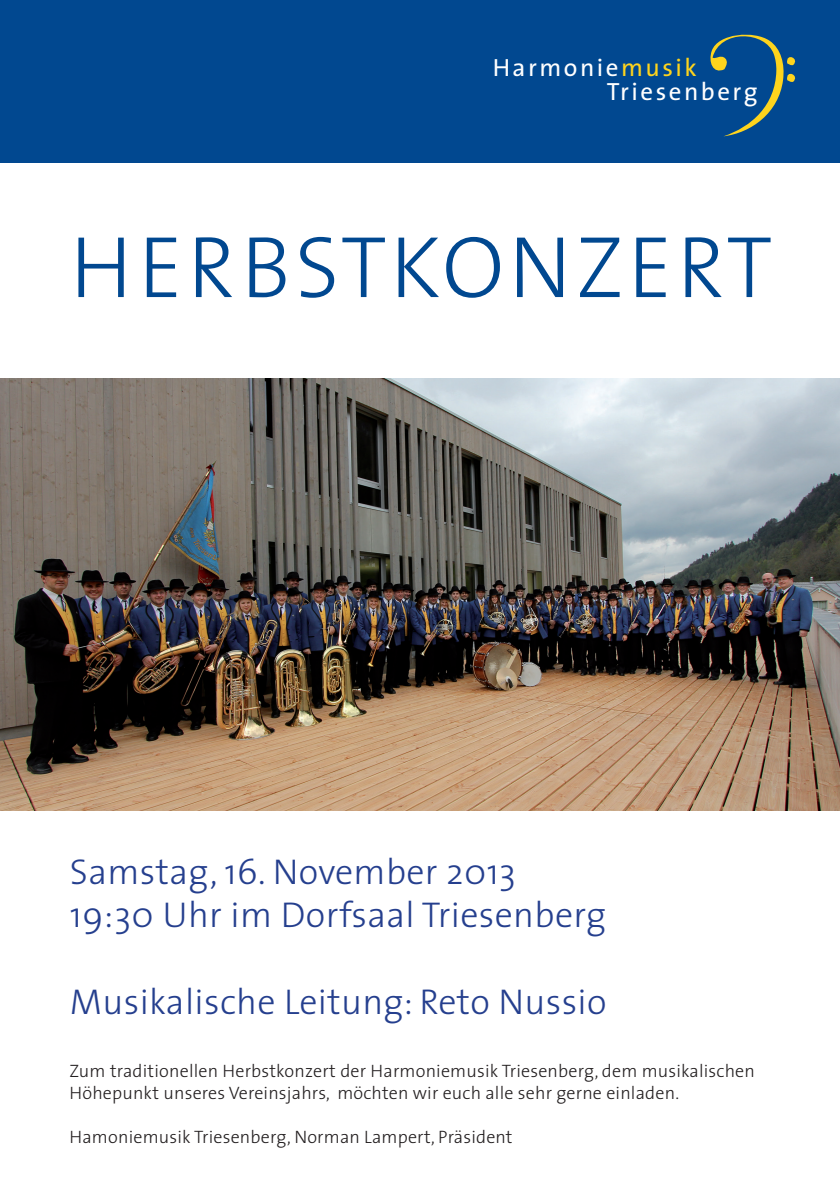
<style>
.page{position:relative;width:840px;height:1191px;background:#fff}
.page>*{position:absolute;margin:0;border:0;box-sizing:border-box;transform-origin:0 0}
.t1{font:300 88px "The Sans";letter-spacing:.05em;color:#014890}
.t2{font:300 36px "The Sans";letter-spacing:.01em;color:#253f8e}
.t3{font:25px/24.2px "The Sans";letter-spacing:.1em;color:#fff}
.t4{font:300 18px/22px "The Sans";letter-spacing:.01em;color:#231f20}
.s1{color:#fed41d}
</style>
<div class="page">
<img style="left:0;top:379px;width:839px;height:431px">
<div style="left:0;top:0;width:839px;height:163px;background:#014890"></div>
<svg style="left:710px;top:35px;width:84px;height:101px"></svg>
<p class="t3" style="left:606px;top:54px;width:152px;text-indent:-114px">Harmonie<span class="s1">musik<br></span>Triesenberg</p>
<p class="t1" style="left:70px;top:195px;width:703px">HERBSTKONZERT</p>
<p class="t2" style="left:70px;top:842px;width:447px">Samstag, 16. November 2013</p>
<p class="t2" style="left:70px;top:885px;width:537px">19:30 Uhr im Dorfsaal Triesenberg</p>
<p class="t2" style="left:70px;top:972px;width:538px">Musikalische Leitung: Reto Nussio</p>
<p class="t4" style="left:69px;top:1059px;width:686px">Zum traditionellen Herbstkonzert der Harmoniemusik Triesenberg, dem musikalischen<br>Höhepunkt unseres Vereinsjahrs, möchten wir euch alle sehr gerne einladen.</p>
<p class="t4" style="left:69px;top:1125px;width:444px">Hamoniemusik Triesenberg, Norman Lampert, Präsident</p>
</div>
